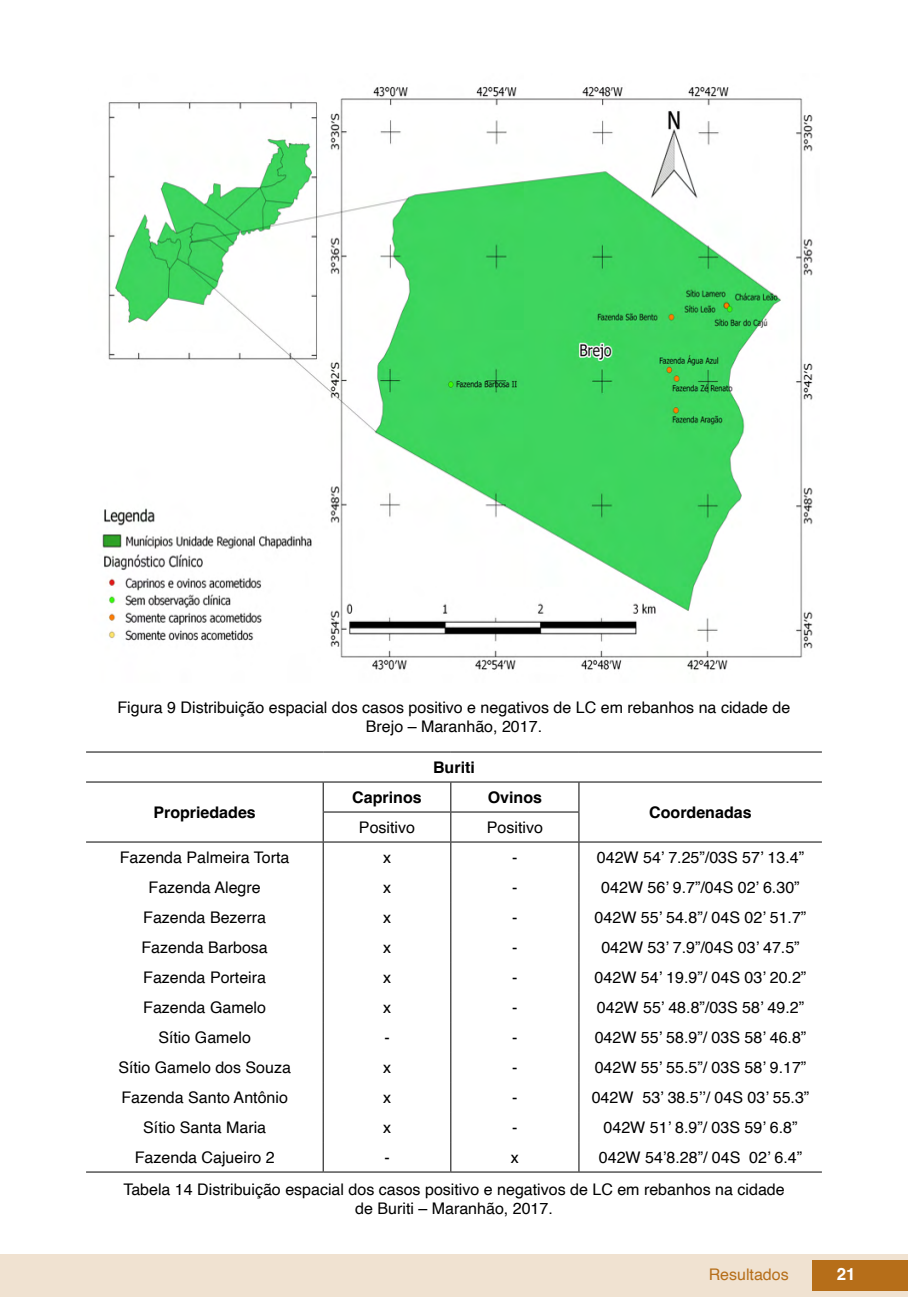
<style>
.page{position:relative;width:908px;height:1304px;background:#fff}
.page>*{position:absolute;margin:0;border:0;box-sizing:border-box;transform-origin:0 0}
.t1{font:700 16.8px "Helvetica";color:#fff}
.t2{font:16px/19.2px "Helvetica";color:#000;text-align:center}
.t3{font:700 16px "Helvetica";color:#000}
.t4{font:16px "Helvetica";color:#b66e19}
</style>
<div class="page">
<div style="left:0;top:1254px;width:906px;height:43px;background:#f0e2d1"></div>
<div style="left:812px;top:1261px;width:95px;height:30px;background:#b66e19"></div>
<img style="left:102px;top:86px;width:711px;height:584px">
<hr style="left:86px;top:751px;width:237px;height:1px;background:#000">
<hr style="left:323px;top:751px;width:127px;height:1px;background:#000">
<hr style="left:450px;top:751px;width:128px;height:1px;background:#000">
<hr style="left:578px;top:751px;width:243px;height:1px;background:#000">
<hr style="left:86px;top:781px;width:237px;height:1px;background:#000">
<hr style="left:323px;top:781px;width:127px;height:1px;background:#000">
<hr style="left:450px;top:781px;width:128px;height:1px;background:#000">
<hr style="left:578px;top:781px;width:243px;height:1px;background:#000">
<hr style="left:322px;top:811px;width:128px;height:1px;background:#000">
<hr style="left:450px;top:811px;width:129px;height:1px;background:#000">
<hr style="left:86px;top:841px;width:237px;height:1px;background:#000">
<svg style="left:322px;top:782px;width:1px;height:59px"></svg>
<svg style="left:450px;top:782px;width:1px;height:59px"></svg>
<hr style="left:323px;top:841px;width:127px;height:1px;background:#000">
<hr style="left:450px;top:841px;width:128px;height:1px;background:#000">
<svg style="left:578px;top:782px;width:1px;height:59px"></svg>
<hr style="left:578px;top:841px;width:243px;height:1px;background:#000">
<hr style="left:322px;top:842px;width:1px;height:30px;background:#000">
<hr style="left:450px;top:842px;width:1px;height:30px;background:#000">
<hr style="left:578px;top:842px;width:1px;height:30px;background:#000">
<hr style="left:322px;top:872px;width:1px;height:30px;background:#000">
<hr style="left:450px;top:872px;width:1px;height:30px;background:#000">
<hr style="left:578px;top:872px;width:1px;height:30px;background:#000">
<hr style="left:322px;top:902px;width:1px;height:30px;background:#000">
<hr style="left:450px;top:902px;width:1px;height:30px;background:#000">
<hr style="left:578px;top:902px;width:1px;height:30px;background:#000">
<hr style="left:322px;top:932px;width:1px;height:30px;background:#000">
<hr style="left:450px;top:932px;width:1px;height:30px;background:#000">
<hr style="left:578px;top:932px;width:1px;height:30px;background:#000">
<hr style="left:322px;top:962px;width:1px;height:30px;background:#000">
<hr style="left:450px;top:962px;width:1px;height:30px;background:#000">
<hr style="left:578px;top:962px;width:1px;height:30px;background:#000">
<hr style="left:322px;top:992px;width:1px;height:30px;background:#000">
<hr style="left:450px;top:992px;width:1px;height:30px;background:#000">
<hr style="left:578px;top:992px;width:1px;height:30px;background:#000">
<hr style="left:322px;top:1022px;width:1px;height:30px;background:#000">
<hr style="left:450px;top:1022px;width:1px;height:30px;background:#000">
<hr style="left:578px;top:1022px;width:1px;height:30px;background:#000">
<hr style="left:322px;top:1052px;width:1px;height:30px;background:#000">
<hr style="left:450px;top:1052px;width:1px;height:30px;background:#000">
<hr style="left:578px;top:1052px;width:1px;height:30px;background:#000">
<hr style="left:322px;top:1082px;width:1px;height:30px;background:#000">
<hr style="left:450px;top:1082px;width:1px;height:30px;background:#000">
<hr style="left:578px;top:1082px;width:1px;height:30px;background:#000">
<hr style="left:322px;top:1112px;width:1px;height:30px;background:#000">
<hr style="left:450px;top:1112px;width:1px;height:30px;background:#000">
<hr style="left:578px;top:1112px;width:1px;height:30px;background:#000">
<svg style="left:322px;top:1142px;width:1px;height:29px"></svg>
<svg style="left:450px;top:1142px;width:1px;height:29px"></svg>
<svg style="left:578px;top:1142px;width:1px;height:29px"></svg>
<hr style="left:86px;top:1171px;width:237px;height:1px;background:#000">
<hr style="left:323px;top:1171px;width:127px;height:1px;background:#000">
<hr style="left:450px;top:1171px;width:128px;height:1px;background:#000">
<hr style="left:578px;top:1171px;width:243px;height:1px;background:#000">
<p class="t2" style="left:117px;top:698px;width:674px">Figura 9 Distribuição espacial dos casos positivo e negativos de LC em rebanhos na cidade de<br>Brejo – Maranhão, 2017.</p>
<p class="t3" style="left:433px;top:758px;width:43px">Buriti</p>
<p class="t3" style="left:153px;top:803px;width:104px">Propriedades</p>
<p class="t3" style="left:352px;top:788px;width:71px">Caprinos</p>
<p class="t3" style="left:487px;top:788px;width:56px">Ovinos</p>
<p class="t3" style="left:649px;top:803px;width:104px">Coordenadas</p>
<p class="t2" style="left:359px;top:818px;width:58px">Positivo</p>
<p class="t2" style="left:486px;top:818px;width:58px">Positivo</p>
<p class="t2" style="left:120px;top:849px;width:171px">Fazenda Palmeira Torta</p>
<p class="t2" style="left:383px;top:849px;width:9px">x</p>
<p class="t2" style="left:512px;top:849px;width:7px">-</p>
<p class="t2" style="left:596px;top:849px;width:208px">042W 54’ 7.25”/03S 57’ 13.4”</p>
<p class="t2" style="left:148px;top:878px;width:114px">Fazenda Alegre</p>
<p class="t2" style="left:383px;top:878px;width:9px">x</p>
<p class="t2" style="left:512px;top:878px;width:7px">-</p>
<p class="t2" style="left:601px;top:878px;width:200px">042W 56’ 9.7”/04S 02’ 6.30”</p>
<p class="t2" style="left:143px;top:908px;width:124px">Fazenda Bezerra</p>
<p class="t2" style="left:383px;top:908px;width:9px">x</p>
<p class="t2" style="left:512px;top:908px;width:7px">-</p>
<p class="t2" style="left:594px;top:908px;width:213px">042W 55’ 54.8”/ 04S 02’ 51.7”</p>
<p class="t2" style="left:141px;top:938px;width:128px">Fazenda Barbosa</p>
<p class="t2" style="left:383px;top:938px;width:9px">x</p>
<p class="t2" style="left:512px;top:938px;width:7px">-</p>
<p class="t2" style="left:601px;top:938px;width:200px">042W 53’ 7.9”/04S 03’ 47.5”</p>
<p class="t2" style="left:143px;top:968px;width:124px">Fazenda Porteira</p>
<p class="t2" style="left:383px;top:968px;width:9px">x</p>
<p class="t2" style="left:512px;top:968px;width:7px">-</p>
<p class="t2" style="left:594px;top:968px;width:213px">042W 54’ 19.9”/ 04S 03’ 20.2”</p>
<p class="t2" style="left:143px;top:998px;width:124px">Fazenda Gamelo</p>
<p class="t2" style="left:383px;top:998px;width:9px">x</p>
<p class="t2" style="left:512px;top:998px;width:7px">-</p>
<p class="t2" style="left:596px;top:998px;width:208px">042W 55’ 48.8”/03S 58’ 49.2”</p>
<p class="t2" style="left:158px;top:1028px;width:94px">Sítio Gamelo</p>
<p class="t2" style="left:384px;top:1028px;width:7px">-</p>
<p class="t2" style="left:512px;top:1028px;width:7px">-</p>
<p class="t2" style="left:594px;top:1028px;width:213px">042W 55’ 58.9”/ 03S 58’ 46.8”</p>
<p class="t2" style="left:118px;top:1058px;width:174px">Sítio Gamelo dos Souza</p>
<p class="t2" style="left:383px;top:1058px;width:9px">x</p>
<p class="t2" style="left:512px;top:1058px;width:7px">-</p>
<p class="t2" style="left:594px;top:1058px;width:213px">042W 55’ 55.5”/ 03S 58’ 9.17”</p>
<p class="t2" style="left:121px;top:1088px;width:168px">Fazenda Santo Antônio</p>
<p class="t2" style="left:383px;top:1088px;width:9px">x</p>
<p class="t2" style="left:512px;top:1088px;width:7px">-</p>
<p class="t2" style="left:591px;top:1088px;width:219px">042W 53’ 38.5’’/ 04S 03’ 55.3”</p>
<p class="t2" style="left:143px;top:1118px;width:124px">Sítio Santa Maria</p>
<p class="t2" style="left:383px;top:1118px;width:9px">x</p>
<p class="t2" style="left:512px;top:1118px;width:7px">-</p>
<p class="t2" style="left:603px;top:1118px;width:195px">042W 51’ 8.9”/ 03S 59’ 6.8”</p>
<p class="t2" style="left:135px;top:1148px;width:141px">Fazenda Cajueiro 2</p>
<p class="t2" style="left:384px;top:1148px;width:7px">-</p>
<p class="t2" style="left:510px;top:1148px;width:9px">x</p>
<p class="t2" style="left:123px;top:1142px;width:680px;line-height:32.2px;text-align:left;text-indent:475px">042W 54’8.28”/ 04S 02’ 6.4”<br>Tabela 14 Distribuição espacial dos casos positivo e negativos de LC em rebanhos na cidade</p>
<p class="t2" style="left:355px;top:1199px;width:199px">de Buriti – Maranhão, 2017.</p>
<p class="t4" style="left:708px;top:1262px;width:82px">Resultados</p>
<p class="t1" style="left:836px;top:1264px;width:20px">21</p>
</div>
